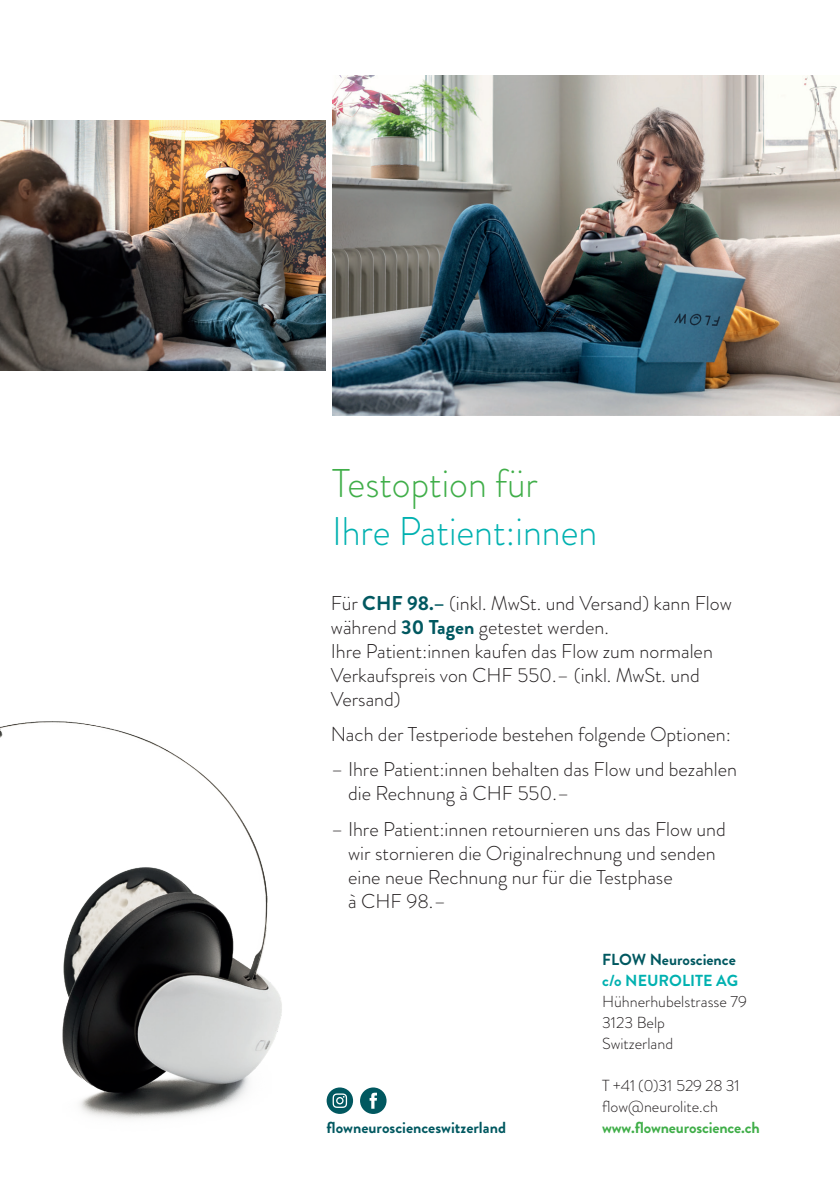
<style>
.page{position:relative;width:840px;height:1191px;background:#fff}
.page>*{position:absolute;margin:0;border:0;box-sizing:border-box;transform-origin:0 0}
.t1{font:300 40px "Brandon Grotesque";color:#00b1b0;scale:.95 1}
.t2{font:300 40px "Brandon Grotesque";color:#40ae49;scale:.95 1}
.t3{font:300 20px/24px "Brandon Grotesque";color:#231f20}
.t4{font:300 16px/21px "Brandon Grotesque";color:#231f20}
.t5{font:700 16px "Brandon Grotesque";color:#015860}
.t6{font:700 16px "Brandon Grotesque";letter-spacing:-.01em;color:#40ae49}
.t7{font:700 16px "Brandon Grotesque";color:#00b1b0}
.s1{font-weight:700;color:#015860}
</style>
<div class="page">
<img style="left:0;top:721px;width:282px;height:398px">
<img style="left:839px;top:192px;width:1px;height:224px">
<div style="left:326px;top:1087px;width:27px;height:26px;background:#015860;border-radius:13px"></div>
<svg style="left:332px;top:1093px;width:15px;height:15px"></svg>
<div style="left:360px;top:1087px;width:26px;height:27px;background:#015860;border-radius:13px"></div>
<svg style="left:369px;top:1092px;width:8px;height:16px"></svg>
<img style="left:332px;top:76px;width:507px;height:339px">
<img style="left:0;top:121px;width:325px;height:249px">
<h1 class="t2" style="left:332px;top:456px;width:218px">Testoption für</h1>
<h1 class="t1" style="left:332px;top:504px;width:280px">Ihre Patient:innen</h1>
<p class="t3" style="left:331px;top:590px;width:402px">Für <span class="s1">CHF 98.–</span> (inkl. MwSt. und Versand) kann Flow während <span class="s1">30 Tagen</span> getestet werden.<br>Ihre Patient:innen kaufen das Flow zum normalen Verkaufspreis von CHF 550.– (inkl. MwSt. und Versand)</p>
<p class="t3" style="left:331px;top:722px;width:401px">Nach der Testperiode bestehen folgende Optionen:</p>
<p class="t3" style="left:348px;top:757px;width:390px;text-indent:-17px">– Ihre Patient:innen behalten das Flow und bezahlen die Rechnung à CHF 550.–</p>
<p class="t3" style="left:348px;top:816px;width:379px;text-indent:-17px">– Ihre Patient:innen retournieren uns das Flow und wir stornieren die Originalrechnung und senden eine neue Rechnung nur für die Testphase<br>à CHF 98.–</p>
<p class="t5" style="left:602px;top:948px;width:135px">FLOW Neuroscience</p>
<p class="t7" style="left:602px;top:969px;width:137px">c/o NEUROLITE AG</p>
<p class="t4" style="left:602px;top:991px;width:146px">Hühnerhubelstrasse 79<br>3123 Belp<br>Switzerland</p>
<p class="t4" style="left:602px;top:1075px;width:139px">T +41 (0)31 529 28 31 flow@neurolite.ch</p>
<p class="t5" style="left:326px;top:1116px;width:181px">flowneuroscienceswitzerland</p>
<p class="t6" style="left:602px;top:1116px;width:159px">www.flowneuroscience.ch</p>
</div>
